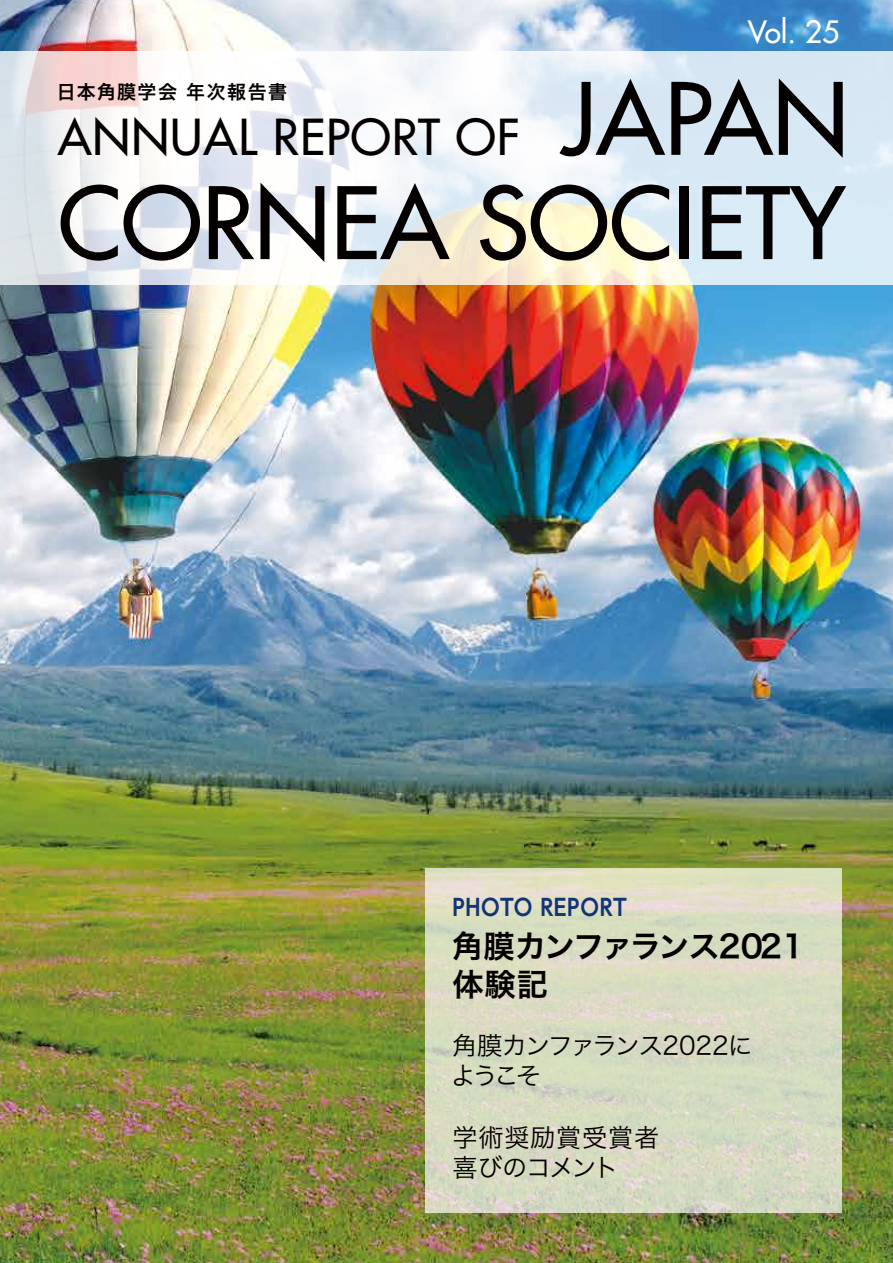
<style>
.page{position:relative;width:893px;height:1263px;background:#fff}
.page>*{position:absolute;margin:0;border:0;box-sizing:border-box;transform-origin:0 0}
.t1{font:96.75px/104.2px "Futura";color:#040000;text-align:right}
.t2{font:48.3px "Futura";letter-spacing:.02em;color:#040000}
.t3{font:31.2px/37.5px "Hira Kaku Pro W6";letter-spacing:-.04em;color:#040000}
.t4{font:30px "Futura";color:#fff}
.t5{font:25.2px/30.3px "Hira Kaku Pro W3";letter-spacing:-.075em;color:#040000}
.t6{font:25.2px/30.3px "Hira Kaku Pro W3";letter-spacing:.03em;color:#040000}
.t7{font:700 22.8px "UD Shin Go Pr 6 N De";letter-spacing:.03em;color:#103676;scale:.9 1}
.t8{font:18.9px "Hira Kaku Pro W6";letter-spacing:.08em;color:#040000}
</style>
<div class="page">
<img style="left:0;top:0;width:893px;height:1263px">
<svg style="left:0;top:51px;width:893px;height:234px"></svg>
<svg style="left:425px;top:868px;width:417px;height:344px;fill:#d7dcc1"></svg>
<p class="t4" style="left:748px;top:13px;width:93px">Vol. 25</p>
<p class="t1" style="left:58px;top:68px;width:792px">JAPAN<br>CORNEA SOCIETY</p>
<p class="t8" style="left:57px;top:75px;width:232px">日本角膜学会 年次報告書</p>
<p class="t2" style="left:58px;top:107px;width:464px">ANNUAL REPORT OF</p>
<p class="t7" style="left:452px;top:888px;width:195px">PHOTO REPORT</p>
<p class="t3" style="left:452px;top:926px;width:354px">角膜カンファランス2021体験記</p>
<p class="t5" style="left:451px;top:1028px;width:304px">角膜カンファランス2022にようこそ</p>
<p class="t6" style="left:452px;top:1120px;width:208px">学術奨励賞受賞者喜びのコメント</p>
</div>
